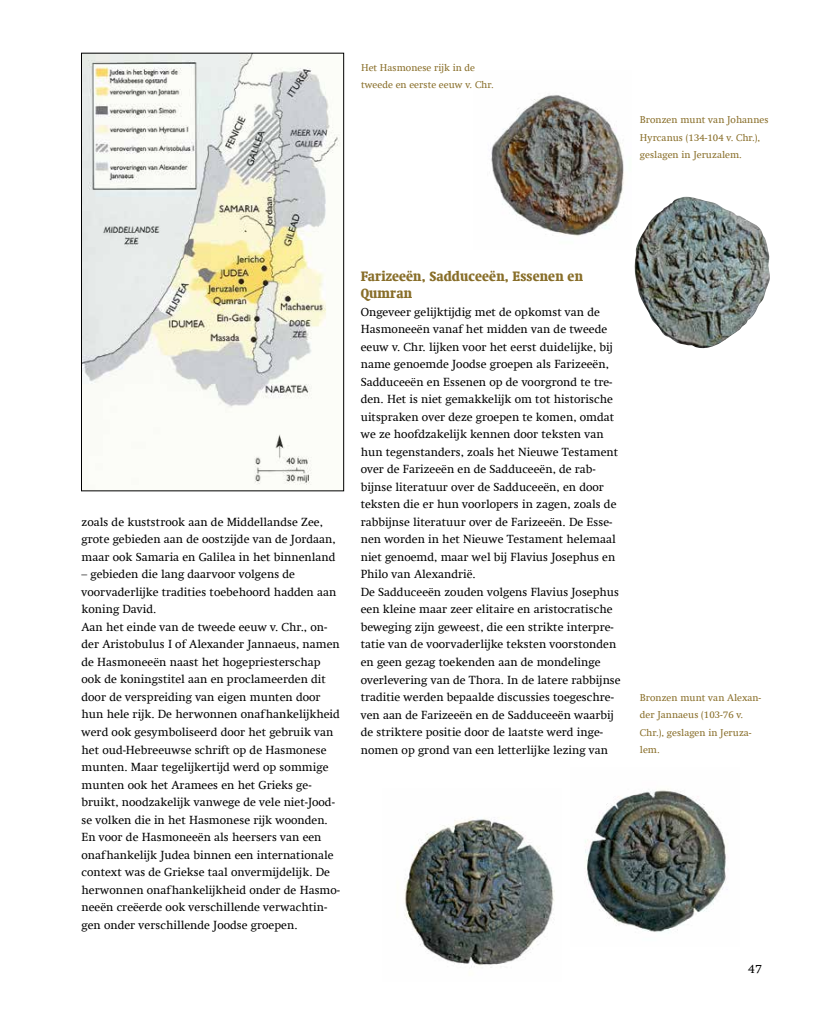
<style>
.page{position:relative;width:815px;height:1028px;background:#fff}
.page>*{position:absolute;margin:0;border:0;box-sizing:border-box;transform-origin:0 0}
.t1{font:13.75px/17.5px "Swift Com Black Condesed";color:#886e29}
.t2{font:12.5px "Swift Com";color:#000}
.t3{font:11.88px/17.5px "Swift Com";color:#000}
.t4{font:10px/17.5px "Swift Com";color:#886e29}
</style>
<div class="page">
<img style="left:491px;top:95px;width:133px;height:141px">
<img style="left:634px;top:196px;width:136px;height:152px">
<img style="left:83px;top:55px;width:258px;height:430px">
<div style="left:81px;top:53px;width:263px;height:438px;border:1px solid #000"></div>
<img style="left:585px;top:790px;width:143px;height:142px">
<img style="left:404px;top:817px;width:151px;height:151px">
<p class="t4" style="left:361px;top:59px;width:134px">Het Hasmonese rijk in de tweede en eerste eeuw v. Chr.</p>
<p class="t4" style="left:640px;top:111px;width:130px">Bronzen munt van Johannes<br>Hyrcanus (134-104 v. Chr.), geslagen in Jeruzalem.</p>
<p class="t3" style="left:81px;top:513px;width:256px">zoals de kuststrook aan de Middellandse Zee, grote gebieden aan de oostzijde van de Jordaan, maar ook Samaria en Galilea in het binnenland</p>
<p class="t3" style="left:81px;top:565px;width:260px">– gebieden die lang daarvoor volgens de voorvaderlijke tradities toebehoord hadden aan koning David.<br>Aan het einde van de tweede eeuw v. Chr., on&shy;der Aristobulus I of Alexander Jannaeus, namen de Hasmoneeën naast het hogepriesterschap ook de koningstitel aan en proclameerden dit door de verspreiding van eigen munten door hun hele rijk. De herwonnen onafhankelijkheid werd ook gesymboliseerd door het gebruik van het oud-Hebreeuwse schrift op de Hasmonese munten. Maar tegelijkertijd werd op sommige munten ook het Aramees en het Grieks ge&shy;bruikt, noodzakelijk vanwege de vele niet-Jood&shy;se volken die in het Hasmonese rijk woonden.<br>En voor de Hasmoneeën als heersers van een onafhankelijk Judea binnen een internationale context was de Griekse taal onvermijdelijk. De herwonnen onafhankelijkheid onder de Hasmo&shy;neeën creëerde ook verschillende verwachtin&shy;gen onder verschillende Joodse groepen.</p>
<p class="t1" style="left:361px;top:267px;width:224px">Farizeeën, Sadduceeën, Essenen en<br>Qumran</p>
<p class="t3" style="left:361px;top:303px;width:262px">Ongeveer gelijktijdig met de opkomst van de Hasmoneeën vanaf het midden van de tweede eeuw v. Chr. lijken voor het eerst duidelijke, bij name genoemde Joodse groepen als Farizeeën, Sadduceeën en Essenen op de voorgrond te tre&shy;den. Het is niet gemakkelijk om tot historische uitspraken over deze groepen te komen, omdat we ze hoofdzakelijk kennen door teksten van hun tegenstanders, zoals het Nieuwe Testament over de Farizeeën en de Sadduceeën, de rab&shy;bijnse literatuur over de Sadduceeën, en door teksten die er hun voorlopers in zagen, zoals de rabbijnse literatuur over de Farizeeën. De Esse&shy;nen worden in het Nieuwe Testament helemaal niet genoemd, maar wel bij Flavius Josephus en Philo van Alexandrië.<br>De Sadduceeën zouden volgens Flavius Josephus een kleine maar zeer elitaire en aristocratische beweging zijn geweest, die een strikte interpre&shy;tatie van de voorvaderlijke teksten voorstonden en geen gezag toekenden aan de mondelinge overlevering van de Thora. In de latere rabbijnse traditie werden bepaalde discussies toegeschre&shy;ven aan de Farizeeën en de Sadduceeën waarbij de striktere positie door de laatste werd inge&shy;nomen op grond van een letterlijke lezing van</p>
<p class="t4" style="left:640px;top:689px;width:123px">Bronzen munt van Alexan&shy;der Jannaeus (103-76 v.<br>Chr.), geslagen in Jeruza&shy;lem.</p>
<p class="t2" style="left:748px;top:961px;width:15px">47</p>
</div>
